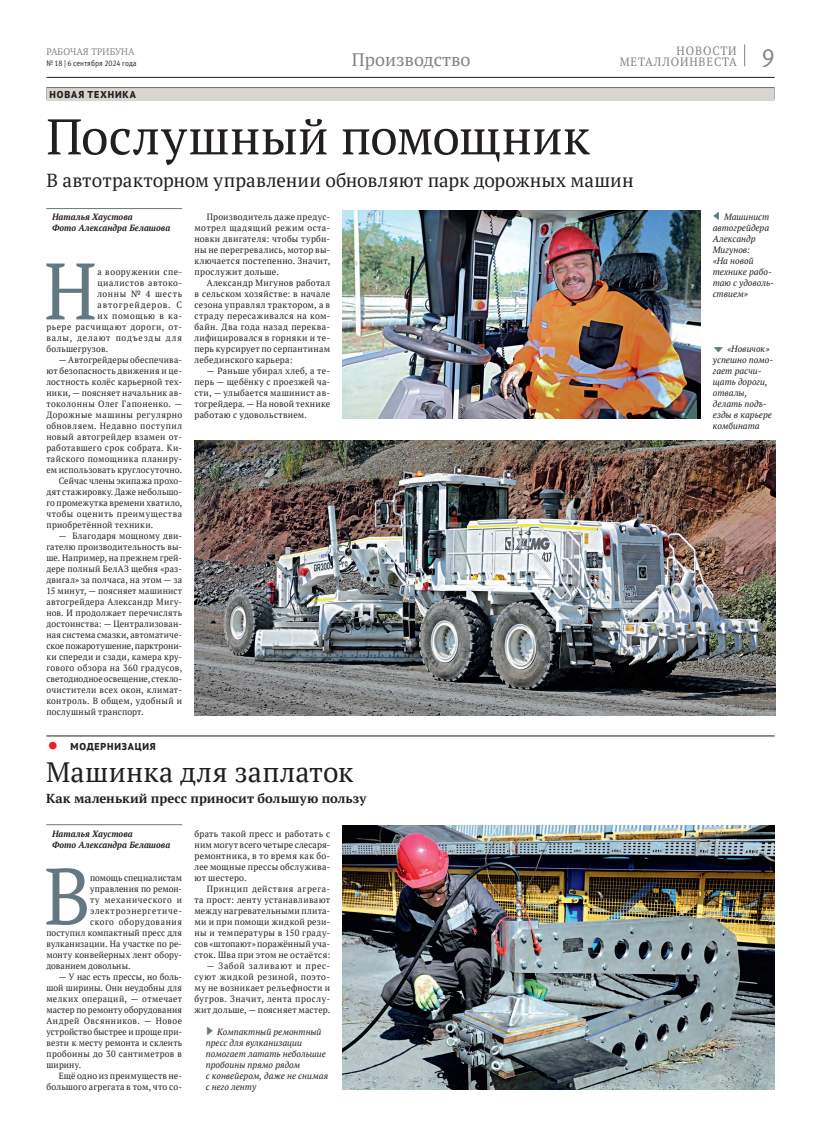
<style>
.page{position:relative;width:820px;height:1134px;background:#fff}
.page>*{position:absolute;margin:0;border:0;box-sizing:border-box;transform-origin:0 0}
.Буквица{font:79.8px "PT Serif";color:#647882;scale:.9 1}
.Буквица-2{font:79.8px "PT Serif";color:#647882;scale:.95 1}
.Заголовок_50{font:50px "PT Serif";color:#231f20}
.Заголовок_подвал__копия{font:28px "PT Serif";letter-spacing:.01em;color:#231f20}
.t1{font:21px "Modern Pictograms";color:#647882;scale:.67 1}
.Подзаголовок{font:19px "PT Serif";letter-spacing:.005em;color:#231f20}
.Колонтитул_рубрика{font:18px "PT Serif";color:#808285}
.Подзаголовок_подвал__копия{font:700 13px "PT Serif";letter-spacing:.005em;color:#231f20}
.t2{font:12px/11px "PT Serif";letter-spacing:.08em;color:#808285;scale:.95 1}
.Рубрика{font:800 10px "PT Sans Pro";letter-spacing:.08em;color:#231f20}
.t3{font:10px "Charter C";letter-spacing:.03em;color:#808285;scale:.92 1}
.Текст_основной{font:9px/11px "PT Serif";letter-spacing:.03em;color:#231f20;text-align:justify}
.Текст_основной-2{font:9px/11px "PT Serif";letter-spacing:.03em;color:#231f20;text-align:justify;scale:.96 1}
.t4{font:italic 9px/11px "PT Serif";color:#231f20}
.Текст_основной-3{font:9px/11px "PT Serif";letter-spacing:.03em;color:#231f20;text-align:justify;scale:.95 1}
.Автор{font:italic 700 9px/11px "PT Serif";letter-spacing:.005em;color:#231f20;scale:.95 1}
.Буквица-3{font:9px "PT Serif";letter-spacing:.015em;color:#231f20;scale:.95 1}
.Буквица-4{font:9px "PT Serif";letter-spacing:.05em;color:#231f20;scale:.96 1}
.Буквица-5{font:9px "PT Serif";letter-spacing:.005em;color:#231f20;scale:.95 1}
.Буквица-6{font:9px "PT Serif";letter-spacing:.07em;color:#231f20;scale:.95 1}
.Буквица-7{font:9px "PT Serif";letter-spacing:.02em;color:#231f20;scale:.95 1}
.Буквица-8{font:9px "PT Serif";letter-spacing:.07em;color:#231f20;scale:.96 1}
.Буквица-9{font:9px "PT Serif";letter-spacing:.09em;color:#231f20;scale:.96 1}
.Буквица-10{font:9px "PT Serif";letter-spacing:.08em;color:#231f20;scale:.95 1}
.Буквица-11{font:9px "PT Serif";letter-spacing:.1em;color:#231f20;scale:.96 1}
.Буквица-12{font:9px "PT Serif";letter-spacing:.08em;color:#231f20;scale:.96 1}
.t5{font:8px "Meta Offc Pro Norm";letter-spacing:.005em;color:#231f20;scale:.9 1}
.s1{font-family:"Meta Offc Pro Norm";font-size:25px}
.s2{font-weight:400;font-size:27px;color:#ee1d23}
.s3{font-family:"Modern Pictograms";font-style:normal;font-size:14px;color:#647882}
</style>
<div class="page">
<svg style="left:744px;top:44px;width:1px;height:22px"></svg>
<hr style="left:46px;top:77px;width:728px;height:1px;background:#231f20">
<div style="left:46px;top:87px;width:728px;height:12px;background:#757373"></div>
<div style="left:46px;top:88px;width:728px;height:13px;background:#d9d5d1"></div>
<hr style="left:46px;top:736px;width:728px;height:1px;background:#231f20">
<hr style="left:46px;top:208px;width:136px;height:1px;background:#647882">
<img style="left:194px;top:440px;width:580px;height:275px">
<img style="left:342px;top:210px;width:358px;height:208px">
<hr style="left:46px;top:824px;width:136px;height:1px;background:#647882">
<img style="left:342px;top:825px;width:432px;height:264px">
<p class="t3" style="left:46px;top:46px;width:97px">РАБОЧАЯ ТРИБУНА</p>
<p class="t5" style="left:46px;top:58px;width:102px">№ 18 | 6 сентября 2024 года</p>
<p class="Рубрика" style="left:50px;top:88px;width:88px">НОВАЯ ТЕХНИКА</p>
<p class="Колонтитул_рубрика" style="left:352px;top:48px;width:120px">Производство</p>
<h3 class="t2" style="left:619px;top:45px;width:164px;text-indent:57px">НОВОСТИ<br>МЕТАЛЛОИНВЕСТА <span class="s1">9</span></h3>
<p class="Заголовок_50" style="left:46px;top:104px;width:544px">Послушный помощник</p>
<p class="Подзаголовок" style="left:46px;top:168px;width:588px">В автотракторном управлении обновляют парк дорожных машин</p>
<p class="Автор" style="left:52px;top:212px;width:126px">Наталья Хаустова<br>Фото Александра Белашова</p>
<p class="Буквица" style="left:44px;top:239px;width:60px">Н</p>
<p class="Буквица-4" style="left:97px;top:266px;width:90px">а вооружении спе-</p>
<p class="Текст_основной" style="left:194px;top:212px;width:137px;text-indent:12px">Производитель даже предус&shy;мотрел щадящий режим оста&shy;новки двигателя: чтобы турби&shy;ны не перегревались, мотор вы&shy;ключается постепенно. Значит, прослужит дольше.</p>
<p class="Текст_основной" style="left:194px;top:278px;width:137px;text-indent:12px">Александр Мигунов работал в сельском хозяйстве: в начале сезона управлял трактором, а в страду пересаживался на ком&shy;байн. Два года назад переква&shy;лифицировался в горняки и те&shy;перь курсирует по серпантинам лебединского карьера:</p>
<p class="Текст_основной" style="left:194px;top:366px;width:137px;text-indent:12px">— Раньше убирал хлеб, а те&shy;перь — щебёнку с проезжей ча&shy;сти, — улыбается машинист ав&shy;тогрейдера. — На новой технике работаю с удовольствием.</p>
<p class="Буквица-4" style="left:97px;top:277px;width:90px">циалистов автоко-</p>
<p class="Буквица-12" style="left:97px;top:288px;width:90px">лонны № 4 шесть</p>
<p class="Буквица-11" style="left:97px;top:299px;width:90px">автогрейдеров. С</p>
<p class="Буквица-4" style="left:97px;top:310px;width:90px">их помощью в ка-</p>
<p class="Буквица-8" style="left:46px;top:321px;width:143px">рьере расчищают дороги, от-</p>
<p class="Буквица-9" style="left:46px;top:332px;width:143px">валы, делают подъезды для</p>
<p class="Буквица-4" style="left:46px;top:343px;width:66px">большегрузов.</p>
<p class="Текст_основной-2" style="left:46px;top:355px;width:143px;text-indent:12px">— Автогрейдеры обеспечива&shy;ют безопасность движения и це&shy;лостность колёс карьерной тех&shy;ники, — поясняет начальник ав&shy;токолонны Олег Гапоненко. — Дорожные машины регулярно обновляем. Недавно поступил новый автогрейдер взамен от&shy;работавшего срок собрата. Ки&shy;тайского помощника планиру&shy;ем использовать круглосуточно.</p>
<p class="Текст_основной-2" style="left:46px;top:476px;width:143px;text-indent:12px">Сейчас члены экипажа прохо&shy;дят стажировку. Даже небольшо&shy;го промежутка времени хватило, чтобы оценить преимущества приобретённой техники.</p>
<p class="Текст_основной-2" style="left:46px;top:531px;width:143px;text-indent:12px">— Благодаря мощному дви&shy;гателю производительность вы&shy;ше. Например, на прежнем грей&shy;дере полный БелАЗ щебня «раз&shy;двигал» за полчаса, на этом — за 15 минут, — поясняет машинист автогрейдера Александр Мигу&shy;нов. И продолжает перечислять достоинства: — Централизован&shy;ная система смазки, автоматиче&shy;ское пожаротушение, парктрони&shy;ки спереди и сзади, камера кру&shy;гового обзора на 360 градусов, светодиодное освещение, стекло&shy;очистители всех окон, климат&shy;контроль. В общем, удобный и послушный транспорт.</p>
<p class="Рубрика" style="left:47px;top:739px;width:110px"><span class="s2">•</span> МОДЕРНИЗАЦИЯ</p>
<p class="Заголовок_подвал__копия" style="left:46px;top:753px;width:308px">Машинка для заплаток</p>
<p class="Подзаголовок_подвал__копия" style="left:46px;top:790px;width:321px">Как маленький пресс приносит большую пользу</p>
<p class="Автор" style="left:52px;top:828px;width:126px">Наталья Хаустова<br>Фото Александра Белашова</p>
<p class="Буквица-2" style="left:44px;top:845px;width:51px">В</p>
<p class="Буквица-5" style="left:90px;top:871px;width:98px">помощь специалистам</p>
<p class="Текст_основной" style="left:194px;top:828px;width:137px">брать такой пресс и работать с ним могут всего четыре слесаря&shy;ремонтника, в то время как бо&shy;лее мощные прессы обслужива&shy;ют шестеро.</p>
<p class="Текст_основной" style="left:194px;top:883px;width:137px;text-indent:12px">Принцип действия агрега&shy;та прост: ленту устанавливают между нагревательными плита&shy;ми и при помощи жидкой рези&shy;ны и температуры в 150 граду&shy;сов «штопают» поражённый уча&shy;сток. Шва при этом не остаётся:</p>
<p class="Текст_основной" style="left:194px;top:960px;width:137px;text-indent:12px">— Забой заливают и прес&shy;суют жидкой резиной, поэто&shy;му не возникает рельефности и бугров. Значит, лента прослу&shy;жит дольше, — поясняет мастер.</p>
<p class="Буквица-3" style="left:90px;top:882px;width:98px">управления по ремон-</p>
<p class="Буквица-6" style="left:90px;top:893px;width:98px">ту механического и</p>
<p class="Буквица-10" style="left:90px;top:904px;width:98px">электроэнергетиче-</p>
<p class="Буквица-6" style="left:90px;top:915px;width:98px">ского оборудования</p>
<p class="Буквица-7" style="left:46px;top:926px;width:144px">поступил компактный пресс для</p>
<p class="Буквица-3" style="left:46px;top:937px;width:144px">вулканизации. На участке по ре-</p>
<p class="Буквица-3" style="left:46px;top:948px;width:144px">монту конвейерных лент обору-</p>
<p class="Буквица-5" style="left:46px;top:959px;width:90px">дованием довольны.</p>
<p class="Текст_основной-3" style="left:46px;top:971px;width:144px;text-indent:12px">— У нас есть прессы, но боль&shy;шой ширины. Они неудобны для мелких операций, — отмечает мастер по ремонту оборудования Андрей Овсянников. — Новое устройство быстрее и проще при&shy;везти к месту ремонта и склеить пробоины до 30 сантиметров в ширину.</p>
<p class="Текст_основной" style="left:46px;top:1070px;width:137px;text-align:right">Ещё одно из преимуществ не&shy;большого агрегата в том, что со-</p>
<p class="t1" style="left:206px;top:1019px;width:13px">&gt;</p>
<p class="t4" style="left:206px;top:1026px;width:124px;text-indent:11px">Компактный ремонтный пресс для вулканизации помогает латать небольшие пробоины прямо рядом<br>с конвейером, даже не снимая с него ленту</p>
<p class="t1" style="left:712px;top:205px;width:13px">&lt;</p>
<p class="t4" style="left:712px;top:212px;width:63px;text-indent:11px">Машинист автогрейдера<br>Александр<br>Мигунов:<br>«На новой технике рабо&shy;таю с удоволь&shy;ствием»</p>
<p class="t4" style="left:712px;top:344px;width:62px"><span class="s3">/</span> «Новичок» успешно помо&shy;гает расчи&shy;щать дороги, отвалы, делать подъ&shy;езды в карьере комбината</p>
</div>
